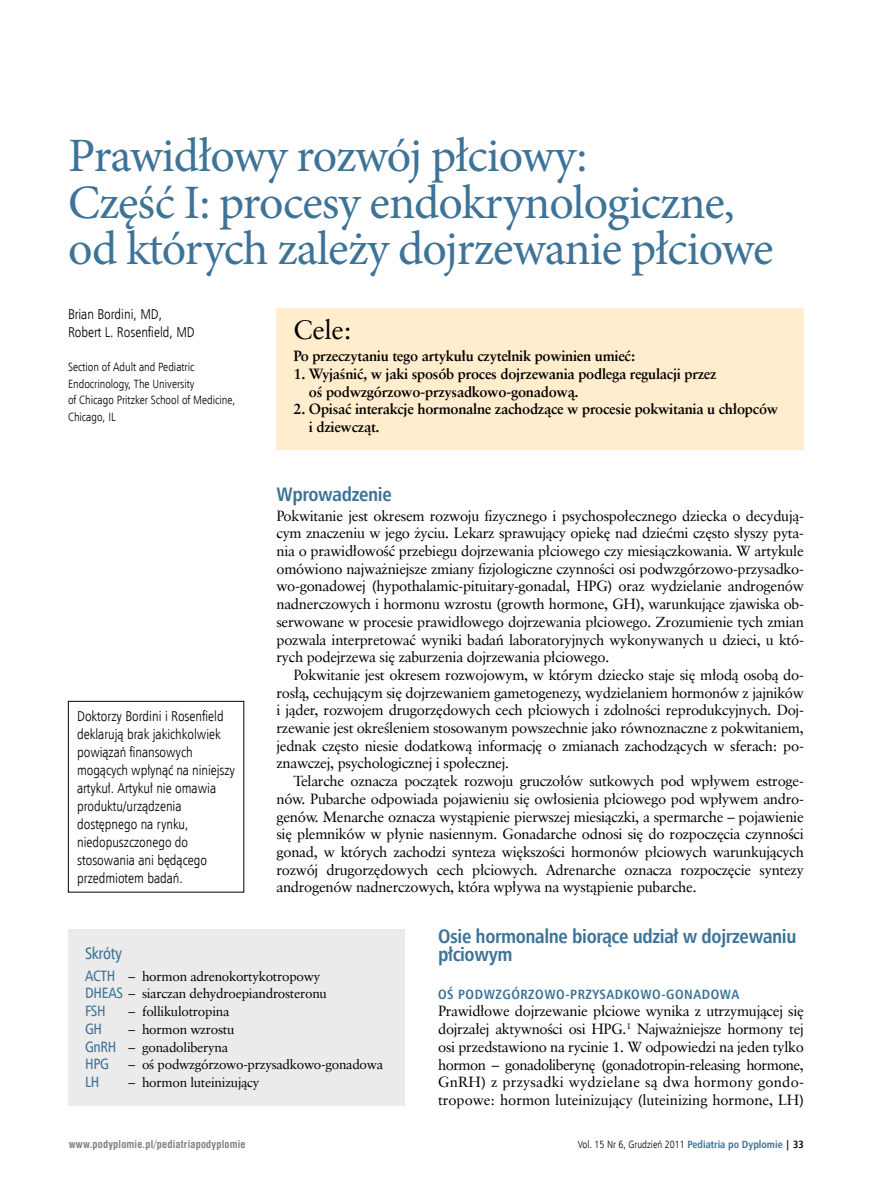
<style>
.page{position:relative;width:872px;height:1191px;background:#fff}
.page>*{position:absolute;margin:0;border:0;box-sizing:border-box;transform-origin:0 0}
.t1{font:48px/46.5px "Minion Pro";letter-spacing:-.02em;color:#3d7397}
.t2{font:27px "Class Garmnd EU";color:#000}
.t3{font:700 19.5px/17.7px "Humnst 777 Cn EU";letter-spacing:-.02em;color:#3d7397}
.t4{font:16.5px "Humnst 777 Cn EU";letter-spacing:-.02em;color:#3d7397}
.t5{font:15px "Humnst 777 Cn EU";letter-spacing:-.02em;color:#3d7397}
.t6{font:14.7px/17.7px "Class Garmnd EU";letter-spacing:-.02em;color:#000;text-align:justify}
.t7{font:700 14.7px/17.7px "Class Garmnd EU";letter-spacing:-.02em;color:#000}
.t8{font:14.25px/18px "Humnst 777 Lt Cn EU";color:#000}
.t9{font:13.5px/17.7px "Class Garmnd EU";letter-spacing:-.02em;color:#000}
.t10{font:700 13.5px "Humnst 777 Cn EU";letter-spacing:.04em;color:#3d7397}
.t11{font:12px/16.5px "Humnst 777 Lt Cn EU";color:#000}
.t12{font:10.5px "Humnst 777 Lt Cn EU";color:#000}
.t13{font:700 10.5px "Swis 721 Cn EU";letter-spacing:.02em;color:#808285}
.s1{font-family:"Humnst 777 Cn EU";font-size:15px;color:#3d7397}
.s2{font-family:"Humnst 777 Cn EU";font-weight:700;color:#3d7397}
.s3{font-family:"Humnst 777 Cn EU";font-weight:700}
</style>
<div class="page">
<div style="left:276px;top:308px;width:528px;height:142px;background:#ffedce"></div>
<div style="left:68px;top:929px;width:336px;height:177px;background:#ebebec"></div>
<div style="left:68px;top:701px;width:176px;height:191px;border:1px solid #000"></div>
<h1 class="t1" style="left:68px;top:133px;width:707px">Prawidłowy rozwój płciowy:<br>Część I: procesy endokrynologiczne, od których zależy dojrzewanie płciowe</h1>
<p class="t8" style="left:68px;top:305px;width:128px">Brian Bordini, MD,<br>Robert L. Rosenfield, MD</p>
<p class="t11" style="left:68px;top:359px;width:169px">Section of Adult and Pediatric<br>Endocrinology, The University<br>of Chicago Pritzker School of Medicine,<br>Chicago, IL</p>
<h2 class="t2" style="left:293px;top:313px;width:60px">Cele:</h2>
<p class="t7" style="left:293px;top:348px;width:344px">Po przeczytaniu tego artykułu czytelnik powinien umieć:</p>
<p class="t7" style="left:309px;top:365px;width:409px;text-indent:-15px">1. Wyjaśnić, w jaki sposób proces dojrzewania podlega regulacji przez oś podwzgórzowo-przysadkowo-gonadową.</p>
<p class="t7" style="left:309px;top:401px;width:471px;text-indent:-15px">2. Opisać interakcje hormonalne zachodzące w procesie pokwitania u chłopców i dziewcząt.</p>
<h3 class="t3" style="left:276px;top:485px;width:117px">Wprowadzenie</h3>
<p class="t6" style="left:276px;top:506px;width:529px">Pokwitanie jest okresem rozwoju fizycznego i psychospołecznego dziecka o decydują&shy;cym znaczeniu w jego życiu. Lekarz sprawujący opiekę nad dziećmi często słyszy pyta&shy;nia o prawidłowość przebiegu dojrzewania płciowego czy miesiączkowania. W artykule omówiono najważniejsze zmiany fizjologiczne czynności osi podwzgórzowo-przysadko&shy;wo-gonadowej (hypothalamic-pituitary-gonadal, HPG) oraz wydzielanie androgenów nadnerczowych i hormonu wzrostu (growth hormone, GH), warunkujące zjawiska ob&shy;serwowane w procesie prawidłowego dojrzewania płciowego. Zrozumienie tych zmian pozwala interpretować wyniki badań laboratoryjnych wykonywanych u dzieci, u któ&shy;rych podejrzewa się zaburzenia dojrzewania płciowego.</p>
<p class="t6" style="left:276px;top:666px;width:529px;text-indent:17px">Pokwitanie jest okresem rozwojowym, w którym dziecko staje się młodą osobą do&shy;rosłą, cechującym się dojrzewaniem gametogenezy, wydzielaniem hormonów z jajników i jąder, rozwojem drugorzędowych cech płciowych i zdolności reprodukcyjnych. Doj&shy;rzewanie jest określeniem stosowanym powszechnie jako równoznaczne z pokwitaniem, jednak często niesie dodatkową informację o zmianach zachodzących w sferach: po&shy;znawczej, psychologicznej i społecznej.</p>
<p class="t6" style="left:276px;top:772px;width:529px;text-indent:17px">Telarche oznacza początek rozwoju gruczołów sutkowych pod wpływem estroge&shy;nów. Pubarche odpowiada pojawieniu się owłosienia płciowego pod wpływem andro&shy;genów. Menarche oznacza wystąpienie pierwszej miesiączki, a spermarche – pojawienie się plemników w płynie nasiennym. Gonadarche odnosi się do rozpoczęcia czynności gonad, w których zachodzi synteza większości hormonów płciowych warunkujących rozwój drugorzędowych cech płciowych. Adrenarche oznacza rozpoczęcie syntezy androgenów nadnerczowych, która wpływa na wystąpienie pubarche.</p>
<h3 class="t3" style="left:438px;top:927px;width:360px">Osie hormonalne biorące udział w dojrzewaniu płciowym</h3>
<p class="t10" style="left:438px;top:985px;width:303px">OŚ PODWZGÓRZOWO-PRZYSADKOWO-GONADOWA</p>
<p class="t6" style="left:438px;top:1002px;width:367px">Prawidłowe dojrzewanie płciowe wynika z utrzymującej się dojrzałej aktywności osi HPG.<sup>1</sup> Najważniejsze hormony tej osi przedstawiono na rycinie 1. W odpowiedzi na jeden tylko hormon – gonadoliberynę (gonadotropin-releasing hormone, GnRH) z przysadki wydzielane są dwa hormony gondo&shy;tropowe: hormon luteinizujący (luteinizing hormone, LH)</p>
<p class="t8" style="left:77px;top:706px;width:159px">Doktorzy Bordini i Rosenfield deklarują brak jakichkolwiek powiązań finansowych mogących wpłynąć na niniejszy artykuł. Artykuł nie omawia produktu/urządzenia dostępnego na rynku, niedopuszczonego do stosowania ani będącego przedmiotem badań.</p>
<p class="t4" style="left:85px;top:942px;width:38px">Skróty</p>
<p class="t9" style="left:85px;top:967px;width:243px"><span class="s1">ACTH</span> – hormon adrenokortykotropowy<br><span class="s1">DHEAS</span> – siarczan dehydroepiandrosteronu</p>
<p class="t5" style="left:85px;top:1001px;width:22px">FSH</p>
<p class="t9" style="left:129px;top:1002px;width:102px">– follikulotropina</p>
<p class="t5" style="left:85px;top:1019px;width:19px">GH</p>
<p class="t9" style="left:85px;top:1020px;width:151px;text-indent:43px">– hormon wzrostu<br><span class="s1">GnRH</span> – gonadoliberyna</p>
<p class="t5" style="left:85px;top:1054px;width:25px">HPG</p>
<p class="t9" style="left:129px;top:1055px;width:256px">– oś podwzgórzowo-przysadkowo-gonadowa</p>
<p class="t5" style="left:85px;top:1072px;width:16px">LH</p>
<p class="t9" style="left:129px;top:1073px;width:132px">– hormon luteinizujący</p>
<p class="t13" style="left:69px;top:1138px;width:178px">www.podyplomie.pl/pediatriapodyplomie</p>
<p class="t12" style="left:578px;top:1137px;width:228px">Vol. 15 Nr 6, Grudzień 2011 <span class="s2">Pediatria po Dyplomie</span> <span class="s3">| 33</span></p>
</div>
